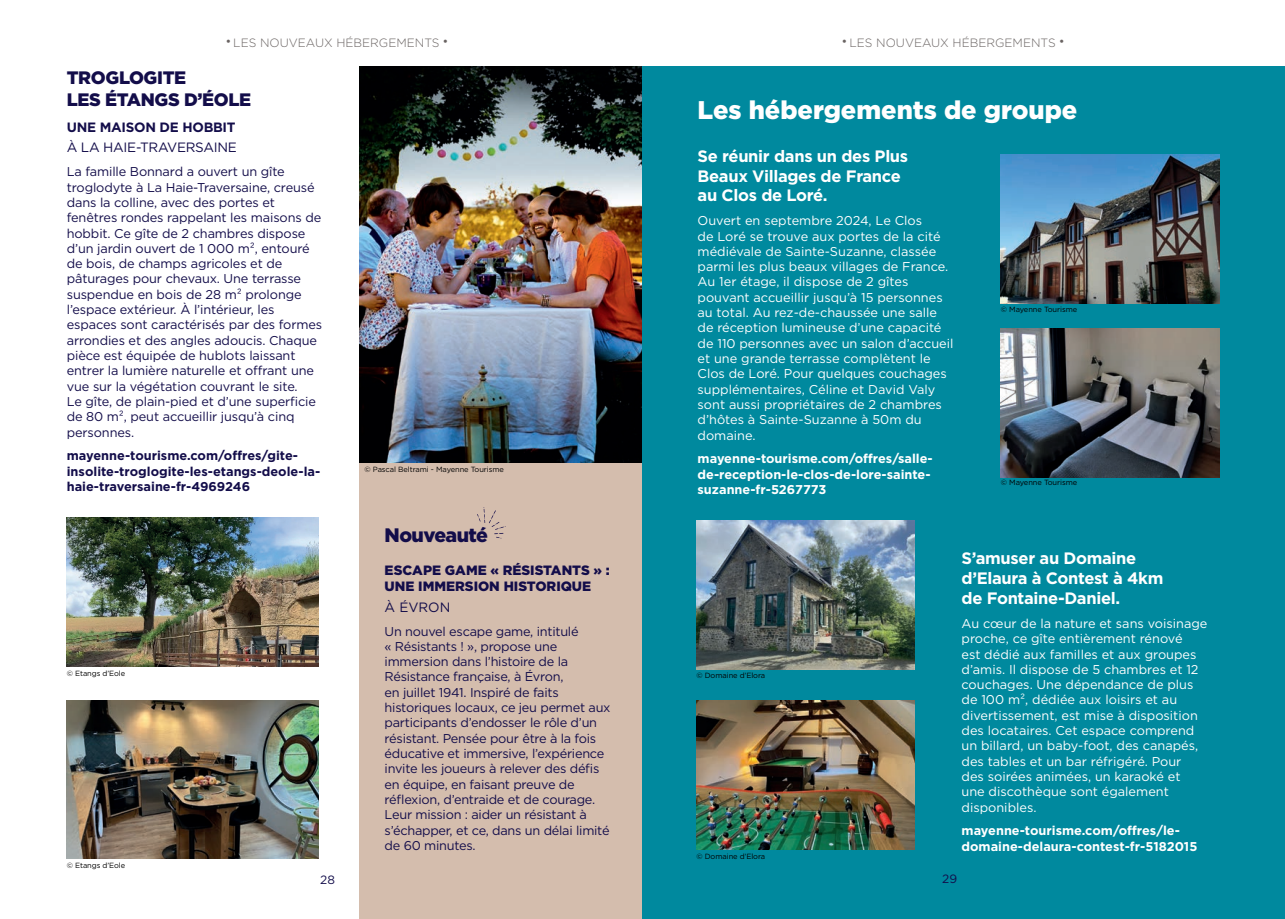
<style>
.page{position:relative;width:1285px;height:919px;background:#fff}
.page>*{position:absolute;margin:0;border:0;box-sizing:border-box;transform-origin:0 0}
.t1{font:900 25.5px "Gotham";color:#fff}
.t2{font:900 19.5px "Gotham";letter-spacing:-.03em;color:#130d4a}
.t3{font:900 18px/21.6px "Gotham";letter-spacing:-.02em;color:#130d4a}
.t4{font:700 16.5px/19.8px "Gotham";letter-spacing:-.02em;color:#fff}
.t5{font:900 13.5px/16.2px "Gotham";color:#130d4a}
.t6{font:13.5px "Gotham";letter-spacing:-.02em;color:#130d4a}
.t7{font:700 13.5px "Gotham";letter-spacing:-.02em;color:#130d4a}
.t8{font:12.75px/15.3px "Gotham";letter-spacing:-.02em;color:#130d4a}
.t9{font:12.75px/15.3px "Gotham";color:#fff}
.t10{font:700 12.75px/15.3px "Gotham";color:#fff}
.t11{font:700 12.75px/15.3px "Gotham";color:#130d4a}
.t12{font:300 12px "Gotham";color:#696362}
.t13{font:12px "Gotham";color:#130d4a}
.t14{font:7.5px "Gotham";letter-spacing:-.01em;color:#000}
.s1{font-family:"Brandon Grotesque";font-weight:700}
</style>
<div class="page">
<div style="left:359px;top:462px;width:283px;height:456px;background:#d4bdad"></div>
<img style="left:67px;top:517px;width:251px;height:149px">
<img style="left:67px;top:700px;width:251px;height:158px">
<svg style="left:477px;top:507px;width:28px;height:31px"></svg>
<img style="left:359px;top:67px;width:283px;height:395px">
<div style="left:642px;top:67px;width:642px;height:851px;background:#00899e"></div>
<img style="left:696px;top:701px;width:218px;height:148px">
<img style="left:696px;top:520px;width:218px;height:149px">
<img style="left:1000px;top:155px;width:218px;height:149px">
<img style="left:1000px;top:328px;width:218px;height:149px">
<p class="t12" style="left:226px;top:35px;width:223px"><span class="s1">•</span> LES NOUVEAUX HÉBERGEMENTS <span class="s1">•</span></p>
<p class="t12" style="left:842px;top:35px;width:223px"><span class="s1">•</span> LES NOUVEAUX HÉBERGEMENTS <span class="s1">•</span></p>
<h3 class="t3" style="left:67px;top:66px;width:186px">TROGLOGITE<br>LES ÉTANGS D’ÉOLE</h3>
<p class="t7" style="left:67px;top:118px;width:170px">UNE MAISON DE HOBBIT</p>
<p class="t6" style="left:67px;top:139px;width:172px">À LA HAIE-TRAVERSAINE</p>
<p class="t8" style="left:67px;top:164px;width:257px">La famille Bonnard a ouvert un gîte troglodyte à La Haie-Traversaine, creusé dans la colline, avec des portes et fenêtres rondes rappelant les maisons de hobbit. Ce gîte de 2 chambres dispose d’un jardin ouvert de 1 000 m², entouré de bois, de champs agricoles et de pâturages pour chevaux. Une terrasse suspendue en bois de 28 m² prolonge l’espace extérieur. À l’intérieur, les espaces sont caractérisés par des formes arrondies et des angles adoucis. Chaque pièce est équipée de hublots laissant entrer la lumière naturelle et offrant une vue sur la végétation couvrant le site.<br>Le gîte, de plain-pied et d’une superficie de 80 m², peut accueillir jusqu’à cinq personnes.</p>
<p class="t11" style="left:67px;top:448px;width:255px">mayenne-tourisme.com/offres/gite&shy;insolite-troglogite-les-etangs-deole-la&shy;haie-traversaine-fr-4969246</p>
<p class="t14" style="left:67px;top:668px;width:60px">© Etangs d’Eole</p>
<p class="t14" style="left:67px;top:860px;width:60px">© Etangs d’Eole</p>
<p class="t14" style="left:364px;top:464px;width:141px">© Pascal Beltrami - Mayenne Tourisme</p>
<h2 class="t2" style="left:384px;top:521px;width:105px">Nouveauté</h2>
<p class="t5" style="left:384px;top:562px;width:227px">ESCAPE GAME « RÉSISTANTS » :<br>UNE IMMERSION HISTORIQUE</p>
<p class="t6" style="left:384px;top:598px;width:67px">À ÉVRON</p>
<p class="t8" style="left:384px;top:623px;width:227px">Un nouvel escape game, intitulé<br>« Résistants ! », propose une immersion dans l’histoire de la Résistance française, à Évron,<br>en juillet 1941. Inspiré de faits historiques locaux, ce jeu permet aux participants d’endosser le rôle d’un résistant. Pensée pour être à la fois éducative et immersive, l’expérience invite les joueurs à relever des défis en équipe, en faisant preuve de réflexion, d’entraide et de courage.<br>Leur mission : aider un résistant à s’échapper, et ce, dans un délai limité de 60 minutes.</p>
<h1 class="t1" style="left:697px;top:92px;width:381px">Les hébergements de groupe</h1>
<p class="t4" style="left:697px;top:146px;width:212px">Se réunir dans un des Plus<br>Beaux Villages de France au Clos de Loré.</p>
<p class="t9" style="left:697px;top:213px;width:257px">Ouvert en septembre 2024, Le Clos<br>de Loré se trouve aux portes de la cité médiévale de Sainte-Suzanne, classée parmi les plus beaux villages de France.<br>Au 1er étage, il dispose de 2 gîtes pouvant accueillir jusqu’à 15 personnes au total. Au rez-de-chaussée une salle de réception lumineuse d’une capacité de 110 personnes avec un salon d’accueil et une grande terrasse complètent le Clos de Loré. Pour quelques couchages supplémentaires, Céline et David Valy sont aussi propriétaires de 2 chambres d’hôtes à Sainte-Suzanne à 50m du domaine.</p>
<p class="t10" style="left:697px;top:451px;width:236px">mayenne-tourisme.com/offres/salle&shy;de-reception-le-clos-de-lore-sainte&shy;suzanne-fr-5267773</p>
<p class="t14" style="left:1000px;top:304px;width:78px">© Mayenne Tourisme</p>
<p class="t14" style="left:1000px;top:478px;width:78px">© Mayenne Tourisme</p>
<p class="t14" style="left:696px;top:671px;width:70px">© Domaine d’Elora</p>
<p class="t14" style="left:696px;top:851px;width:70px">© Domaine d’Elora</p>
<p class="t4" style="left:961px;top:548px;width:203px">S’amuser au Domaine d’Elaura à Contest à 4km de Fontaine-Daniel.</p>
<p class="t9" style="left:961px;top:615px;width:247px">Au cœur de la nature et sans voisinage proche, ce gîte entièrement rénové<br>est dédié aux familles et aux groupes d’amis. Il dispose de 5 chambres et 12 couchages. Une dépendance de plus de 100 m², dédiée aux loisirs et au divertissement, est mise à disposition des locataires. Cet espace comprend un billard, un baby-foot, des canapés, des tables et un bar réfrigéré. Pour<br>des soirées animées, un karaoké et<br>une discothèque sont également disponibles.</p>
<p class="t10" style="left:961px;top:823px;width:237px">mayenne-tourisme.com/offres/le&shy;domaine-delaura-contest-fr-5182015</p>
<p class="t13" style="left:942px;top:870px;width:16px">29</p>
<p class="t13" style="left:320px;top:872px;width:16px">28</p>
<p class="t13" style="left:949px;top:872px;width:16px">29</p>
</div>
